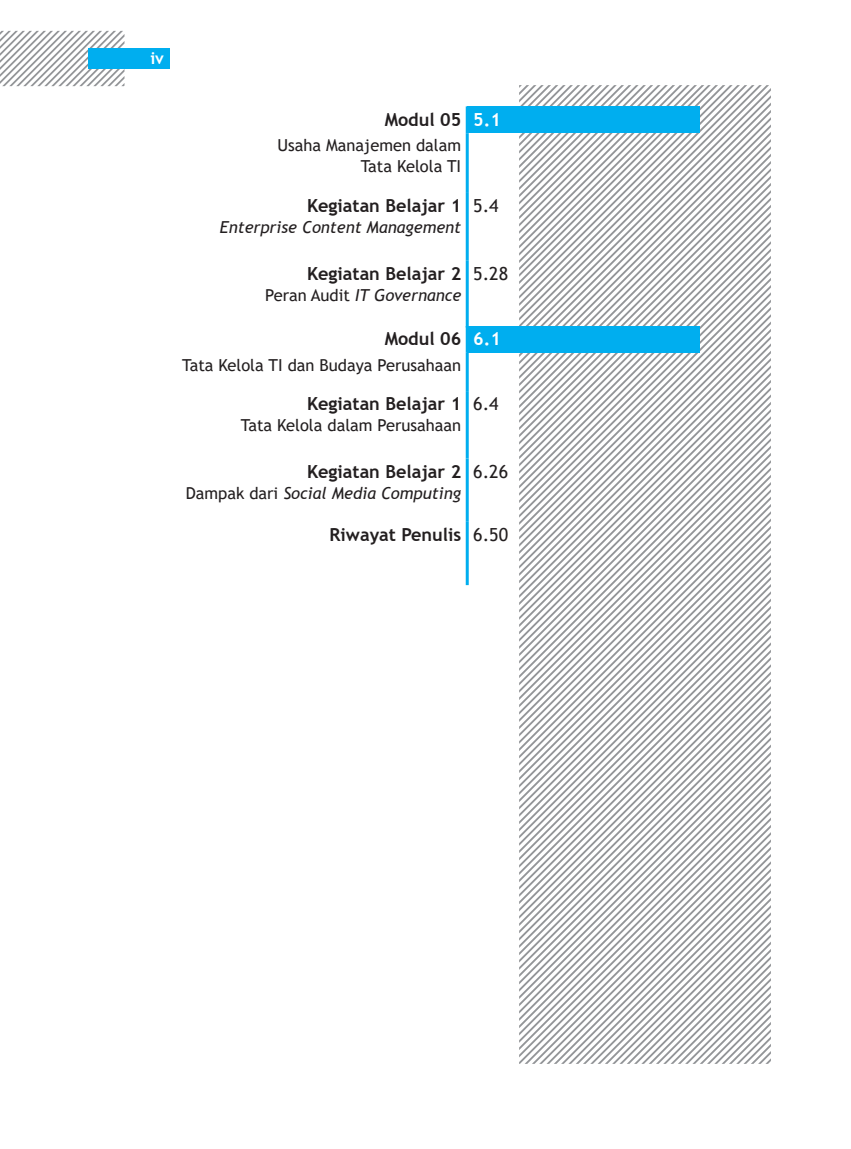
<style>
.page{position:relative;width:851px;height:1149px;background:#fff}
.page>*{position:absolute;margin:0;border:0;box-sizing:border-box;transform-origin:0 0}
.Daftar_Isi_OK{font:700 18px "Trebuchet MS";color:#231f20}
.t1{font:18px "Trebuchet MS";color:#231f20}
.t2{font:700 18px "Trebuchet MS";color:#fff}
.Daftar_Isi_OK-2{font:16.5px "Trebuchet MS";color:#231f20}
.Daftar_Isi_OK-3{font:italic 16.5px "Trebuchet MS";color:#231f20}
.t3{font:700 16.5px "Trebuchet MS";color:#fff}
.s1{font-style:normal}
</style>
<div class="page">
<svg style="left:0;top:31px;width:124px;height:55px"></svg>
<div style="left:88px;top:48px;width:82px;height:21px;background:#00aeef"></div>
<svg style="left:710px;top:85px;width:59px;height:250px"></svg>
<svg style="left:710px;top:85px;width:51px;height:243px"></svg>
<svg style="left:710px;top:85px;width:44px;height:235px"></svg>
<svg style="left:710px;top:85px;width:37px;height:228px"></svg>
<svg style="left:710px;top:85px;width:29px;height:221px"></svg>
<svg style="left:710px;top:85px;width:22px;height:213px"></svg>
<svg style="left:710px;top:85px;width:15px;height:206px"></svg>
<svg style="left:710px;top:85px;width:8px;height:199px"></svg>
<svg style="left:519px;top:85px;width:191px;height:401px"></svg>
<svg style="left:519px;top:486px;width:251px;height:40px"></svg>
<svg style="left:519px;top:526px;width:251px;height:537px"></svg>
<div style="left:467px;top:106px;width:232px;height:27px;background:#00aeef"></div>
<hr style="left:465px;top:106px;width:3px;height:27px;background:#00aeef">
<hr style="left:465px;top:133px;width:3px;height:60px;background:#00aeef">
<hr style="left:465px;top:193px;width:3px;height:67px;background:#00aeef">
<hr style="left:465px;top:260px;width:3px;height:67px;background:#00aeef">
<div style="left:467px;top:326px;width:232px;height:27px;background:#00aeef"></div>
<hr style="left:465px;top:326px;width:3px;height:27px;background:#00aeef">
<hr style="left:465px;top:353px;width:3px;height:38px;background:#00aeef">
<hr style="left:465px;top:391px;width:3px;height:67px;background:#00aeef">
<hr style="left:465px;top:458px;width:3px;height:63px;background:#00aeef">
<hr style="left:465px;top:521px;width:3px;height:64px;background:#00aeef">
<p class="t3" style="left:150px;top:48px;width:15px">iv</p>
<p class="Daftar_Isi_OK" style="left:384px;top:108px;width:78px">Modul 05</p>
<p class="t2" style="left:473px;top:108px;width:29px">5.1</p>
<p class="Daftar_Isi_OK-2" style="left:277px;top:135px;width:185px">Usaha Manajemen dalam</p>
<p class="Daftar_Isi_OK-2" style="left:360px;top:156px;width:102px">Tata Kelola TI</p>
<p class="Daftar_Isi_OK" style="left:307px;top:194px;width:156px">Kegiatan Belajar 1</p>
<p class="Daftar_Isi_OK-3" style="left:220px;top:217px;width:243px">Enterprise Content Management</p>
<p class="t1" style="left:473px;top:194px;width:27px">5.4</p>
<p class="Daftar_Isi_OK" style="left:307px;top:262px;width:156px">Kegiatan Belajar 2</p>
<p class="Daftar_Isi_OK-3" style="left:265px;top:284px;width:197px"><span class="s1">Peran Audit</span> IT Governance</p>
<p class="t1" style="left:473px;top:262px;width:36px">5.28</p>
<p class="Daftar_Isi_OK" style="left:384px;top:327px;width:78px">Modul 06</p>
<p class="t2" style="left:473px;top:327px;width:29px">6.1</p>
<p class="Daftar_Isi_OK-2" style="left:182px;top:354px;width:280px">Tata Kelola TI dan Budaya Perusahaan</p>
<p class="Daftar_Isi_OK" style="left:307px;top:392px;width:156px">Kegiatan Belajar 1</p>
<p class="Daftar_Isi_OK-2" style="left:241px;top:415px;width:222px">Tata Kelola dalam Perusahaan</p>
<p class="t1" style="left:473px;top:392px;width:27px">6.4</p>
<p class="Daftar_Isi_OK" style="left:307px;top:460px;width:156px">Kegiatan Belajar 2</p>
<p class="Daftar_Isi_OK-3" style="left:186px;top:482px;width:277px"><span class="s1">Dampak dari</span> Social Media Computing</p>
<p class="t1" style="left:473px;top:460px;width:36px">6.26</p>
<p class="Daftar_Isi_OK" style="left:329px;top:523px;width:133px">Riwayat Penulis</p>
<p class="t1" style="left:473px;top:523px;width:36px">6.50</p>
</div>
